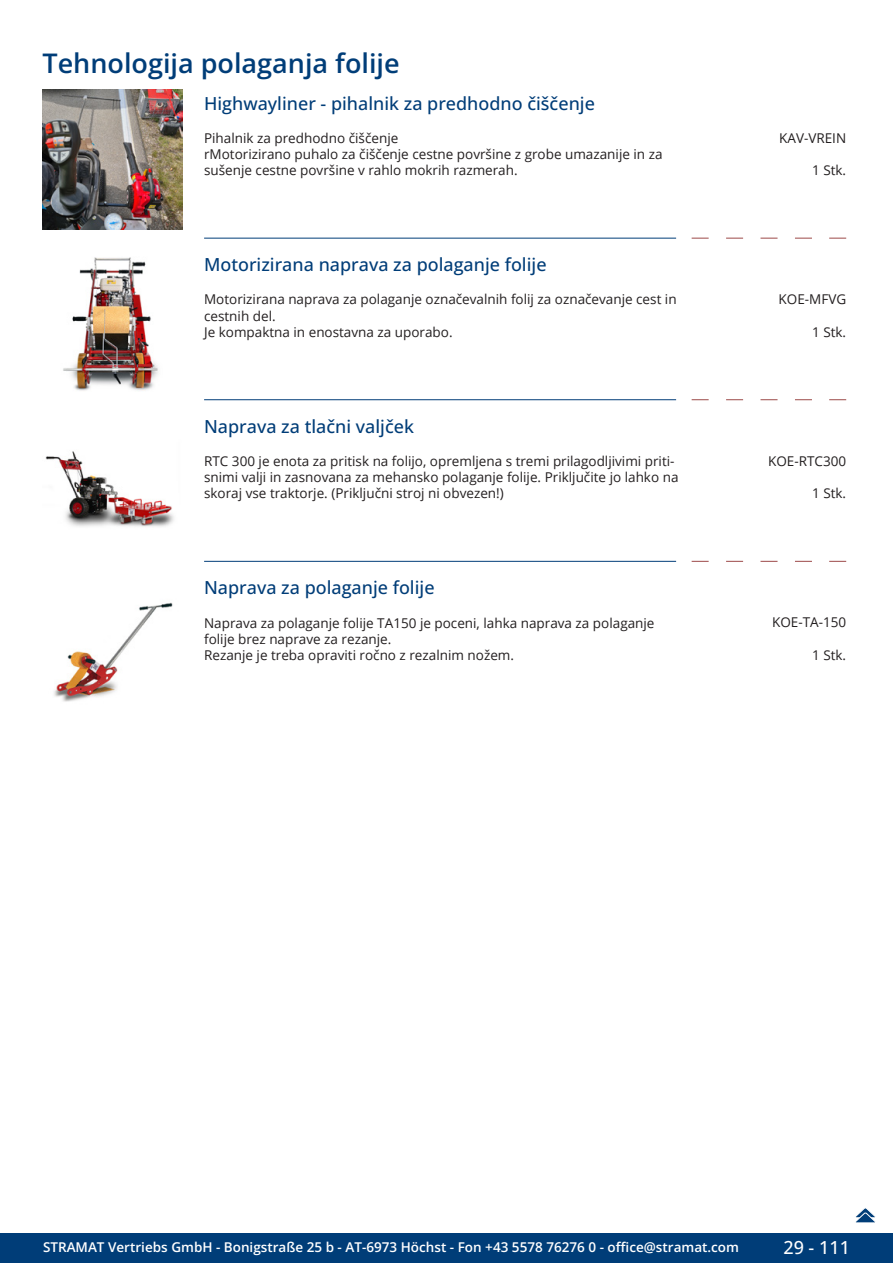
<style>
.page{position:relative;width:893px;height:1263px;background:#fff}
.page>*{position:absolute;margin:0;border:0;box-sizing:border-box;transform-origin:0 0}
.GruppeName{font:600 27px "Open Sans";color:#003d78}
.ArtikelName{font:500 18px "Open Sans";color:#003d78}
.t1{font:500 18px "Open Sans";color:#fff}
.Beschreibung{font:13.5px/16.2px "Open Sans";color:#231f20}
.t2{font:600 13.5px "Open Sans";color:#fff}
.ArtikelNummer{font:13.5px "Open Sans";color:#231f20}
</style>
<div class="page">
<div style="left:0;top:1233px;width:893px;height:30px;background:#003d78"></div>
<img style="left:43px;top:89px;width:140px;height:141px">
<img style="left:63px;top:257px;width:95px;height:134px">
<svg style="left:692px;top:238px;width:17px;height:1px"></svg>
<svg style="left:726px;top:238px;width:17px;height:1px"></svg>
<svg style="left:760px;top:238px;width:17px;height:1px"></svg>
<svg style="left:795px;top:238px;width:17px;height:1px"></svg>
<svg style="left:829px;top:238px;width:17px;height:1px"></svg>
<hr style="left:204px;top:238px;width:472px;height:1px;background:#003d78">
<img style="left:45px;top:451px;width:129px;height:76px">
<svg style="left:692px;top:399px;width:17px;height:1px"></svg>
<svg style="left:726px;top:399px;width:17px;height:1px"></svg>
<svg style="left:760px;top:399px;width:17px;height:1px"></svg>
<svg style="left:795px;top:399px;width:17px;height:1px"></svg>
<svg style="left:829px;top:399px;width:17px;height:1px"></svg>
<hr style="left:204px;top:399px;width:472px;height:1px;background:#003d78">
<img style="left:54px;top:602px;width:119px;height:100px">
<svg style="left:692px;top:561px;width:17px;height:1px"></svg>
<svg style="left:726px;top:561px;width:17px;height:1px"></svg>
<svg style="left:760px;top:561px;width:17px;height:1px"></svg>
<svg style="left:795px;top:561px;width:17px;height:1px"></svg>
<svg style="left:829px;top:561px;width:17px;height:1px"></svg>
<hr style="left:204px;top:561px;width:472px;height:1px;background:#003d78">
<svg style="left:855px;top:1208px;width:21px;height:15px"></svg>
<p class="GruppeName" style="left:43px;top:44px;width:359px">Tehnologija polaganja folije</p>
<p class="ArtikelName" style="left:204px;top:91px;width:392px">Highwayliner - pihalnik za predhodno čiščenje</p>
<p class="Beschreibung" style="left:204px;top:129px;width:460px">Pihalnik za predhodno čiščenje<br>rMotorizirano puhalo za čiščenje cestne površine z grobe umazanije in za sušenje cestne površine v rahlo mokrih razmerah.</p>
<p class="ArtikelNummer" style="left:779px;top:128px;width:69px">KAV-VREIN</p>
<p class="ArtikelNummer" style="left:812px;top:161px;width:36px">1 Stk.</p>
<p class="ArtikelName" style="left:204px;top:252px;width:344px">Motorizirana naprava za polaganje folije</p>
<p class="Beschreibung" style="left:204px;top:291px;width:474px">Motorizirana naprava za polaganje označevalnih folij za označevanje cest in cestnih del.<br>Je kompaktna in enostavna za uporabo.</p>
<p class="ArtikelNummer" style="left:778px;top:290px;width:69px">KOE-MFVG</p>
<p class="ArtikelNummer" style="left:812px;top:322px;width:36px">1 Stk.</p>
<p class="ArtikelName" style="left:204px;top:414px;width:211px">Naprava za tlačni valjček</p>
<p class="Beschreibung" style="left:204px;top:453px;width:476px">RTC 300 je enota za pritisk na folijo, opremljena s tremi prilagodljivimi priti&shy;snimi valji in zasnovana za mehansko polaganje folije. Priključite jo lahko na skoraj vse traktorje. (Priključni stroj ni obvezen!)</p>
<p class="ArtikelNummer" style="left:768px;top:452px;width:80px">KOE-RTC300</p>
<p class="ArtikelNummer" style="left:812px;top:484px;width:36px">1 Stk.</p>
<p class="ArtikelName" style="left:204px;top:575px;width:232px">Naprava za polaganje folije</p>
<p class="Beschreibung" style="left:204px;top:614px;width:452px">Naprava za polaganje folije TA150 je poceni, lahka naprava za polaganje folije brez naprave za rezanje.<br>Rezanje je treba opraviti ročno z rezalnim nožem.</p>
<p class="ArtikelNummer" style="left:772px;top:613px;width:76px">KOE-TA-150</p>
<p class="ArtikelNummer" style="left:812px;top:646px;width:36px">1 Stk.</p>
<p class="t2" style="left:43px;top:1238px;width:698px">STRAMAT Vertriebs GmbH - Bonigstraße 25 b - AT-6973 Höchst - Fon +43 5578 76276 0 - office@stramat.com</p>
<h2 class="t1" style="left:783px;top:1234px;width:68px">29 - 111</h2>
</div>
